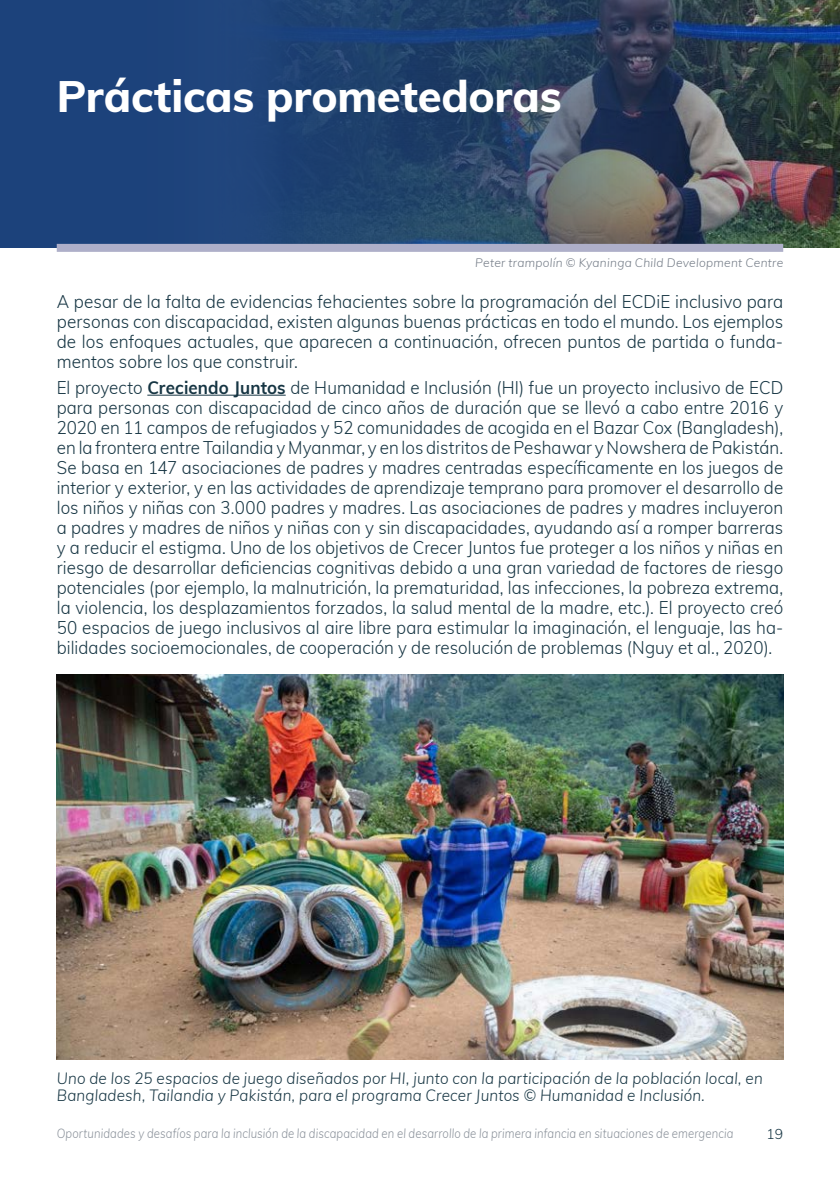
<style>
.page{position:relative;width:840px;height:1191px;background:#fff}
.page>*{position:absolute;margin:0;border:0;box-sizing:border-box;transform-origin:0 0}
.Header_Level_1_PHOTO{font:800 44px "Muli";letter-spacing:-.005em;color:#fff}
.Paragraph_Style{font:300 18px/20px "Muli";letter-spacing:.005em;color:#163543;text-align:justify;scale:.94 1}
.Paragraph_Style-2{font:300 18px/20px "Muli";letter-spacing:.005em;color:#163543;text-align:justify;scale:.95 1}
.INEE_Subtitle{font:italic 300 16px/17.8px "Muli";letter-spacing:.015em;color:#163543;scale:.95 1}
.t1{font:300 14px "Muli";color:#163543}
.t2{font:italic 300 13px "Muli";letter-spacing:.01em;color:#8a919a;scale:.87 1}
.INEE_Subtitle-2{font:italic 300 12px "Muli";letter-spacing:.025em;color:#757d88}
.s1{font-weight:700}
</style>
<div class="page">
<img style="left:303px;top:0;width:536px;height:248px">
<div style="left:0;top:0;width:303px;height:248px;background:#1c427b"></div>
<div style="left:57px;top:244px;width:725px;height:8px;background:#aeafc9"></div>
<hr style="left:147px;top:395px;width:138px;height:1px;background:#163543">
<img style="left:57px;top:674px;width:725px;height:386px">
<p class="Header_Level_1_PHOTO" style="left:57px;top:64px;width:506px">Prácticas prometedoras</p>
<p class="INEE_Subtitle-2" style="left:475px;top:253px;width:309px">Peter trampolín © Kyaninga Child Development Centre</p>
<p class="Paragraph_Style-2" style="left:57px;top:291px;width:765px">A pesar de la falta de evidencias fehacientes sobre la programación del ECDiE inclusivo para personas con discapacidad, existen algunas buenas prácticas en todo el mundo. Los ejemplos de los enfoques actuales, que aparecen a continuación, ofrecen puntos de partida o funda&shy;mentos sobre los que construir.</p>
<p class="Paragraph_Style" style="left:57px;top:376px;width:774px">El proyecto <span class="s1">Creciendo Juntos</span> de Humanidad e Inclusión (HI) fue un proyecto inclusivo de ECD para personas con discapacidad de cinco años de duración que se llevó a cabo entre 2016 y 2020 en 11 campos de refugiados y 52 comunidades de acogida en el Bazar Cox (Bangladesh), en la frontera entre Tailandia y Myanmar, y en los distritos de Peshawar y Nowshera de Pakistán.<br>Se basa en 147 asociaciones de padres y madres centradas específicamente en los juegos de interior y exterior, y en las actividades de aprendizaje temprano para promover el desarrollo de los niños y niñas con 3.000 padres y madres. Las asociaciones de padres y madres incluyeron a padres y madres de niños y niñas con y sin discapacidades, ayudando así a romper barreras y a reducir el estigma. Uno de los objetivos de Crecer Juntos fue proteger a los niños y niñas en riesgo de desarrollar deficiencias cognitivas debido a una gran variedad de factores de riesgo potenciales (por ejemplo, la malnutrición, la prematuridad, las infecciones, la pobreza extrema, la violencia, los desplazamientos forzados, la salud mental de la madre, etc.). El proyecto creó 50 espacios de juego inclusivos al aire libre para estimular la imaginación, el lenguaje, las ha&shy;bilidades socioemocionales, de cooperación y de resolución de problemas (Nguy et al., 2020).</p>
<p class="INEE_Subtitle" style="left:57px;top:1068px;width:744px">Uno de los 25 espacios de juego diseñados por HI, junto con la participación de la población local, en<br>Bangladesh, Tailandia y Pakistán, para el programa Crecer Juntos © Humanidad e Inclusión.</p>
<p class="t2" style="left:57px;top:1123px;width:778px">Oportunidades y desafíos para la inclusión de la discapacidad en el desarrollo de la primera infancia en situaciones de emergencia</p>
<p class="t1" style="left:766px;top:1123px;width:18px">19</p>
</div>
